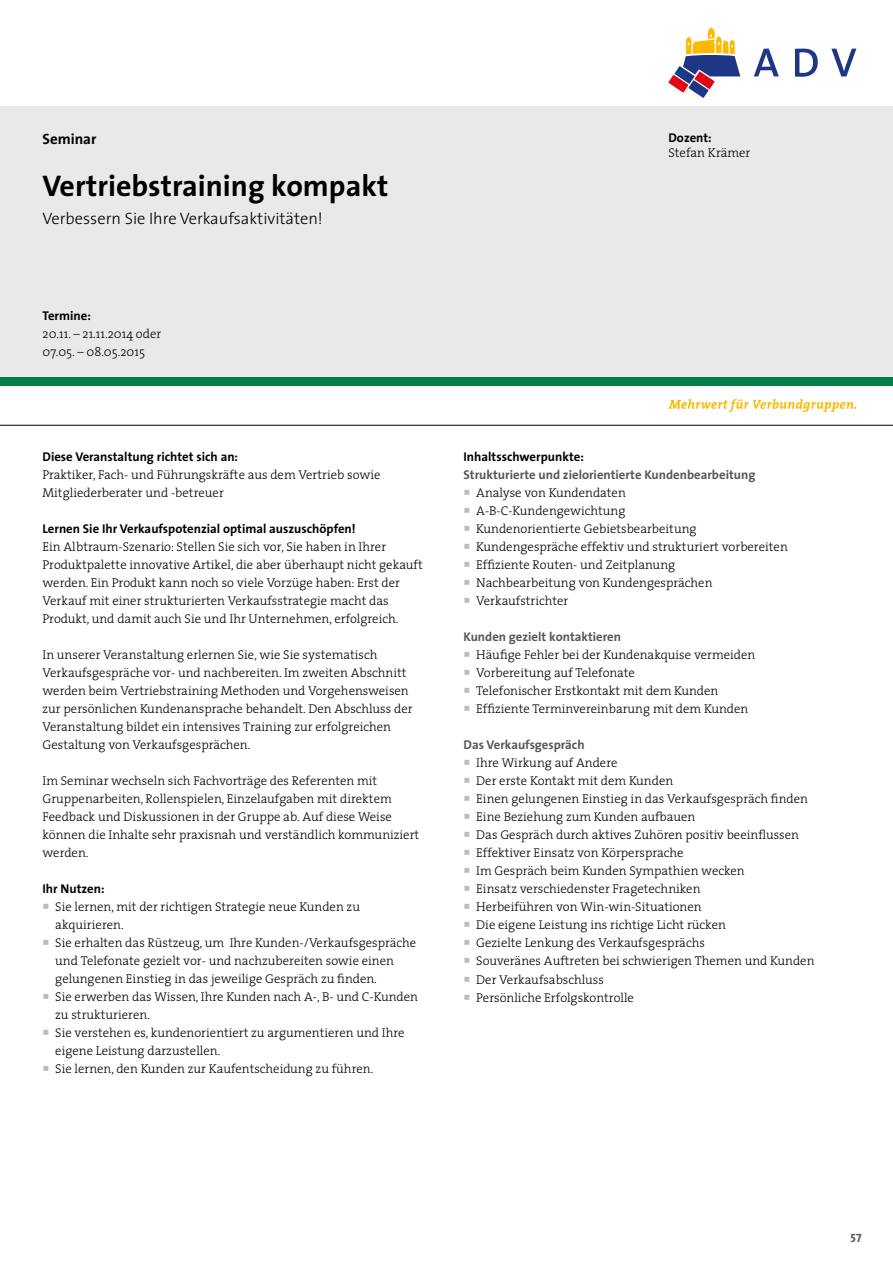
<style>
.page{position:relative;width:893px;height:1263px;background:#fff}
.page>*{position:absolute;margin:0;border:0;box-sizing:border-box;transform-origin:0 0}
.t1{font:700 30px "The Sans";color:#000}
.t2{font:300 16.5px "The Sans";color:#000}
.t3{font:700 15px "The Sans";color:#000}
.t4{font:300 12.75px/18px "The Serif";color:#000}
.t5{font:700 12.75px "The Sans";color:#000}
.t6{font:700 12.75px "The Sans";color:#575756}
.t7{font:12px "The Sans Bold Caps";color:#575756}
</style>
<div class="page">
<div style="left:0;top:106px;width:893px;height:277px;background:#e9e9e9"></div>
<hr style="left:0;top:425px;width:893px;height:1px;background:#000">
<div style="left:0;top:378px;width:893px;height:8px;background:#007e48"></div>
<svg style="left:668px;top:399px;width:188px;height:13px"></svg>
<svg style="left:668px;top:27px;width:72px;height:71px"></svg>
<svg style="left:831px;top:49px;width:25px;height:27px"></svg>
<svg style="left:754px;top:49px;width:25px;height:27px"></svg>
<svg style="left:795px;top:49px;width:23px;height:28px"></svg>
<p class="t3" style="left:43px;top:126px;width:55px">Seminar</p>
<h1 class="t1" style="left:43px;top:161px;width:347px">Vertriebstraining kompakt</h1>
<p class="t2" style="left:43px;top:205px;width:282px">Verbessern Sie Ihre Verkaufsaktivitäten!</p>
<p class="t5" style="left:43px;top:305px;width:50px">Termine:</p>
<p class="t4" style="left:43px;top:324px;width:120px">20.11. – 21.11.2014 oder<br>07.05. – 08.05.2015</p>
<p class="t5" style="left:43px;top:446px;width:197px">Diese Veranstaltung richtet sich an:</p>
<p class="t4" style="left:43px;top:465px;width:339px">Praktiker, Fach- und Führungskräfte aus dem Vertrieb sowie<br>Mitgliederberater und -betreuer</p>
<p class="t5" style="left:43px;top:518px;width:315px">Lernen Sie Ihr Verkaufspotenzial optimal auszuschöpfen!</p>
<p class="t4" style="left:43px;top:537px;width:382px">Ein Albtraum-Szenario: Stellen Sie sich vor, Sie haben in Ihrer Produktpalette innovative Artikel, die aber überhaupt nicht gekauft werden. Ein Produkt kann noch so viele Vorzüge haben: Erst der Verkauf mit einer strukturierten Verkaufsstrategie macht das Produkt, und damit auch Sie und Ihr Unternehmen, erfolgreich.</p>
<p class="t4" style="left:43px;top:645px;width:372px">In unserer Veranstaltung erlernen Sie, wie Sie systematisch Verkaufsgespräche vor- und nachbereiten. Im zweiten Abschnitt werden beim Vertriebstraining Methoden und Vorgehensweisen zur persönlichen Kundenansprache behandelt. Den Abschluss der Veranstaltung bildet ein intensives Training zur erfolgreichen Gestaltung von Verkaufsgesprächen.</p>
<p class="t4" style="left:43px;top:772px;width:378px">Im Seminar wechseln sich Fachvorträge des Referenten mit Gruppenarbeiten, Rollenspielen, Einzelaufgaben mit direktem Feedback und Diskussionen in der Gruppe ab. Auf diese Weise können die Inhalte sehr praxisnah und verständlich kommuniziert werden.</p>
<p class="t5" style="left:43px;top:878px;width:64px">Ihr Nutzen:</p>
<p class="t4" style="left:55px;top:898px;width:364px">Sie lernen, mit der richtigen Strategie neue Kunden zu akquirieren.<br>Sie erhalten das Rüstzeug, um Ihre Kunden-/Verkaufsgespräche und Telefonate gezielt vor- und nachzubereiten sowie einen gelungenen Einstieg in das jeweilige Gespräch zu finden.<br>Sie erwerben das Wissen, Ihre Kunden nach A-, B- und C-Kunden zu strukturieren.<br>Sie verstehen es, kundenorientiert zu argumentieren und Ihre eigene Leistung darzustellen.<br>Sie lernen, den Kunden zur Kaufentscheidung zu führen.</p>
<p class="t5" style="left:668px;top:127px;width:45px">Dozent:</p>
<p class="t4" style="left:668px;top:144px;width:83px">Stefan Krämer</p>
<p class="t5" style="left:463px;top:446px;width:122px">Inhaltsschwerpunkte:</p>
<p class="t6" style="left:463px;top:464px;width:293px">Strukturierte und zielorientierte Kundenbearbeitung</p>
<p class="t4" style="left:476px;top:484px;width:313px">Analyse von Kundendaten<br>A-B-C-Kundengewichtung<br>Kundenorientierte Gebietsbearbeitung Kundengespräche effektiv und strukturiert vorbereiten Effiziente Routen- und Zeitplanung<br>Nachbearbeitung von Kundengesprächen Verkaufstrichter</p>
<p class="t6" style="left:463px;top:626px;width:159px">Kunden gezielt kontaktieren</p>
<p class="t4" style="left:476px;top:646px;width:281px">Häufige Fehler bei der Kundenakquise vermeiden Vorbereitung auf Telefonate<br>Telefonischer Erstkontakt mit dem Kunden Effiziente Terminvereinbarung mit dem Kunden</p>
<p class="t6" style="left:463px;top:734px;width:123px">Das Verkaufsgespräch</p>
<p class="t4" style="left:476px;top:754px;width:340px">Ihre Wirkung auf Andere<br>Der erste Kontakt mit dem Kunden<br>Einen gelungenen Einstieg in das Verkaufsgespräch finden Eine Beziehung zum Kunden aufbauen<br>Das Gespräch durch aktives Zuhören positiv beeinflussen Effektiver Einsatz von Körpersprache<br>Im Gespräch beim Kunden Sympathien wecken<br>Einsatz verschiedenster Fragetechniken<br>Herbeiführen von Win-win-Situationen<br>Die eigene Leistung ins richtige Licht rücken<br>Gezielte Lenkung des Verkaufsgesprächs<br>Souveränes Auftreten bei schwierigen Themen und Kunden Der Verkaufsabschluss<br>Persönliche Erfolgskontrolle</p>
<p class="t7" style="left:850px;top:1228px;width:13px">57</p>
</div>
